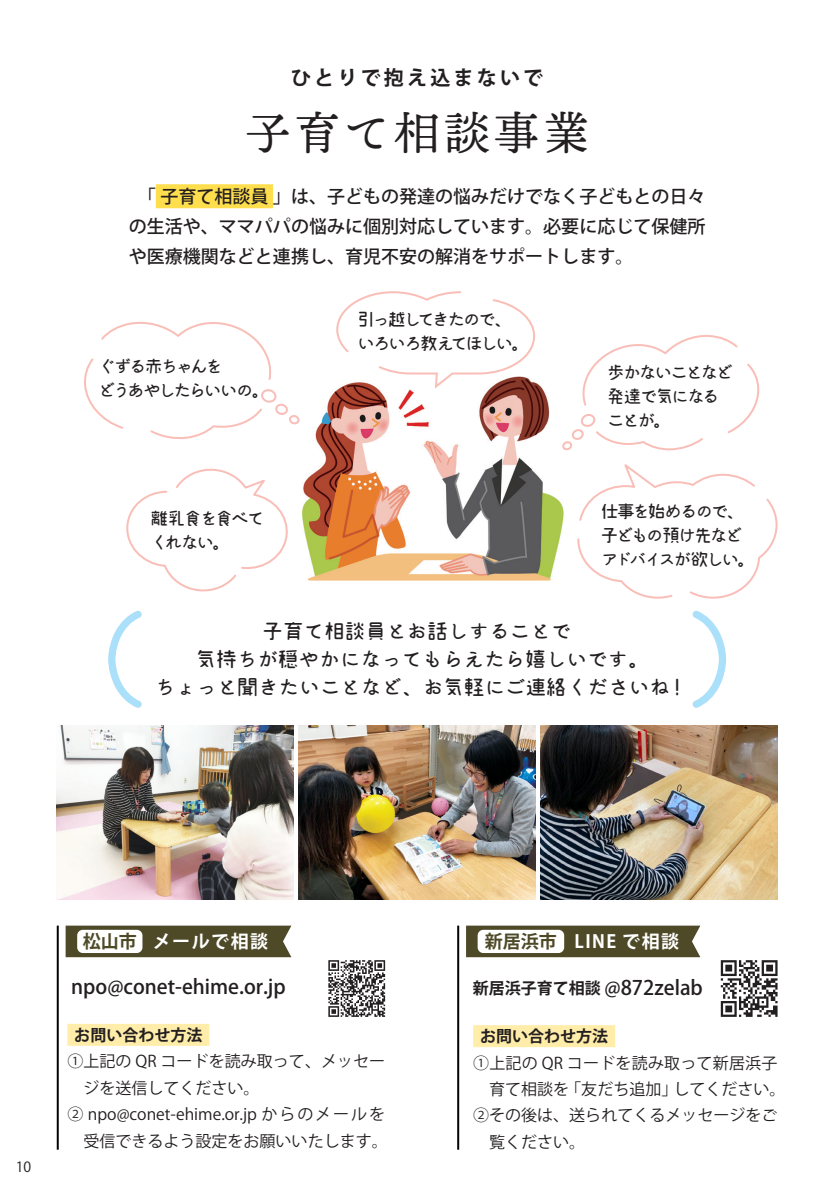
<style>
.page{position:relative;width:840px;height:1191px;background:#fff}
.page>*{position:absolute;margin:0;border:0;box-sizing:border-box;transform-origin:0 0}
.t1{font:46px "Ten Mincho";letter-spacing:.08em;color:#231f20}
.t2{font:21px/28px "Mamelon";letter-spacing:-.02em;color:#231f20;text-align:center}
.t3{font:500 20px "Koz Go Pro";color:#231f20}
.t4{font:700 20px "Koz Go Pro";letter-spacing:.16em;color:#231f20}
.t5{font:500 18px/30px "Koz Go Pro";color:#231f20;text-align:justify}
.t6{font:18px/24px "Mamelon";letter-spacing:-.14em;color:#231f20}
.t7{font:700 18px "Koz Go Pro";letter-spacing:.08em;color:#fff}
.t8{font:18px/24px "Mamelon";letter-spacing:-.16em;color:#231f20}
.t9{font:18px/24px "Mamelon";letter-spacing:-.12em;color:#231f20}
.t10{font:16px "Koz Go Pro";color:#231f20}
.t11{font:700 16px "Koz Go Pro";color:#231f20}
.t12{font:14px "Koz Go Pro";color:#231f20}
.s1{color:#4e4a28}
.s2{font-weight:700;font-size:16px}
</style>
<div class="page">
<img style="left:302px;top:382px;width:262px;height:199px">
<svg style="left:84px;top:321px;width:216px;height:118px"></svg>
<svg style="left:560px;top:335px;width:200px;height:116px"></svg>
<svg style="left:335px;top:291px;width:200px;height:100px"></svg>
<svg style="left:577px;top:464px;width:201px;height:135px"></svg>
<svg style="left:126px;top:468px;width:162px;height:123px"></svg>
<div style="left:473px;top:1025px;width:141px;height:22px;background:#ffeda9"></div>
<svg style="left:720px;top:960px;width:57px;height:57px"></svg>
<div style="left:67px;top:1023px;width:142px;height:22px;background:#ffeda9"></div>
<img style="left:298px;top:725px;width:237px;height:174px">
<img style="left:57px;top:725px;width:236px;height:174px">
<img style="left:540px;top:725px;width:237px;height:174px">
<svg style="left:328px;top:960px;width:57px;height:57px"></svg>
<div style="left:156px;top:184px;width:117px;height:24px;background:#ffde4e"></div>
<div style="left:66px;top:925px;width:225px;height:32px;background:#4e4a28"></div>
<hr style="left:57px;top:925px;width:2px;height:224px;background:#030303">
<div style="left:77px;top:929px;width:65px;height:24px;background:#fff;border-radius:6px"></div>
<svg style="left:466px;top:925px;width:234px;height:32px;background:#565332"></svg>
<hr style="left:457px;top:925px;width:2px;height:224px;background:#030303">
<div style="left:477px;top:929px;width:87px;height:24px;background:#fff;border-radius:6px"></div>
<svg style="left:108px;top:610px;width:617px;height:98px"></svg>
<p class="t4" style="left:291px;top:65px;width:253px">ひとりで抱え込まないで</p>
<h1 class="t1" style="left:245px;top:107px;width:346px">子育て相談事業</h1>
<p class="t5" style="left:129px;top:182px;width:578px">　「 子育て相談員 」は、子どもの発達の悩みだけでなく子どもとの日々の生活や、ママパパの悩みに個別対応しています。必要に応じて保健所や医療機関などと連携し、育児不安の解消をサポートします。</p>
<p class="t8" style="left:98px;top:353px;width:173px">ぐずる赤ちゃんを<br>どうあやしたらいいの。</p>
<p class="t9" style="left:150px;top:505px;width:116px">離乳食を食べてくれない。</p>
<p class="t6" style="left:357px;top:306px;width:174px">引っ越してきたので、いろいろ教えてほしい。</p>
<p class="t6" style="left:606px;top:359px;width:128px">歩かないことなど発達で気になることが。</p>
<p class="t6" style="left:600px;top:498px;width:156px">仕事を始めるので、子どもの預け先などアドバイスが欲しい。</p>
<h2 class="t2" style="left:155px;top:616px;width:525px">子育て相談員とお話しすることで<br>気持ちが穏やかになってもらえたら嬉しいです。<br>ちょっと聞きたいことなど、お気軽にご連絡くださいね !</h2>
<p class="t12" style="left:16px;top:1157px;width:17px">10</p>
<p class="t7" style="left:83px;top:930px;width:187px"><span class="s1">松山市</span> メールで相談</p>
<p class="t7" style="left:484px;top:930px;width:196px"><span class="s1">新居浜市</span> LINE で相談</p>
<p class="t3" style="left:71px;top:973px;width:216px">npo@conet-ehime.or.jp</p>
<p class="t11" style="left:74px;top:1024px;width:130px">お問い合わせ方法</p>
<p class="t10" style="left:67px;top:1051px;width:319px">①上記の QR コードを読み取って、メッセー</p>
<p class="t10" style="left:83px;top:1077px;width:177px">ジを送信してください。</p>
<p class="t10" style="left:67px;top:1104px;width:319px">② npo@conet-ehime.or.jp からのメールを</p>
<p class="t10" style="left:83px;top:1130px;width:305px">受信できるよう設定をお願いいたします。</p>
<p class="t3" style="left:472px;top:975px;width:231px"><span class="s2">新居浜子育て相談</span> @872zelab</p>
<p class="t11" style="left:480px;top:1026px;width:129px">お問い合わせ方法</p>
<p class="t10" style="left:473px;top:1052px;width:305px">①上記の QR コードを読み取って新居浜子</p>
<p class="t10" style="left:489px;top:1078px;width:298px">育て相談を「友だち追加」してください。</p>
<p class="t10" style="left:473px;top:1105px;width:305px">②その後は、送られてくるメッセージをご</p>
<p class="t10" style="left:489px;top:1131px;width:97px">覧ください。</p>
</div>
